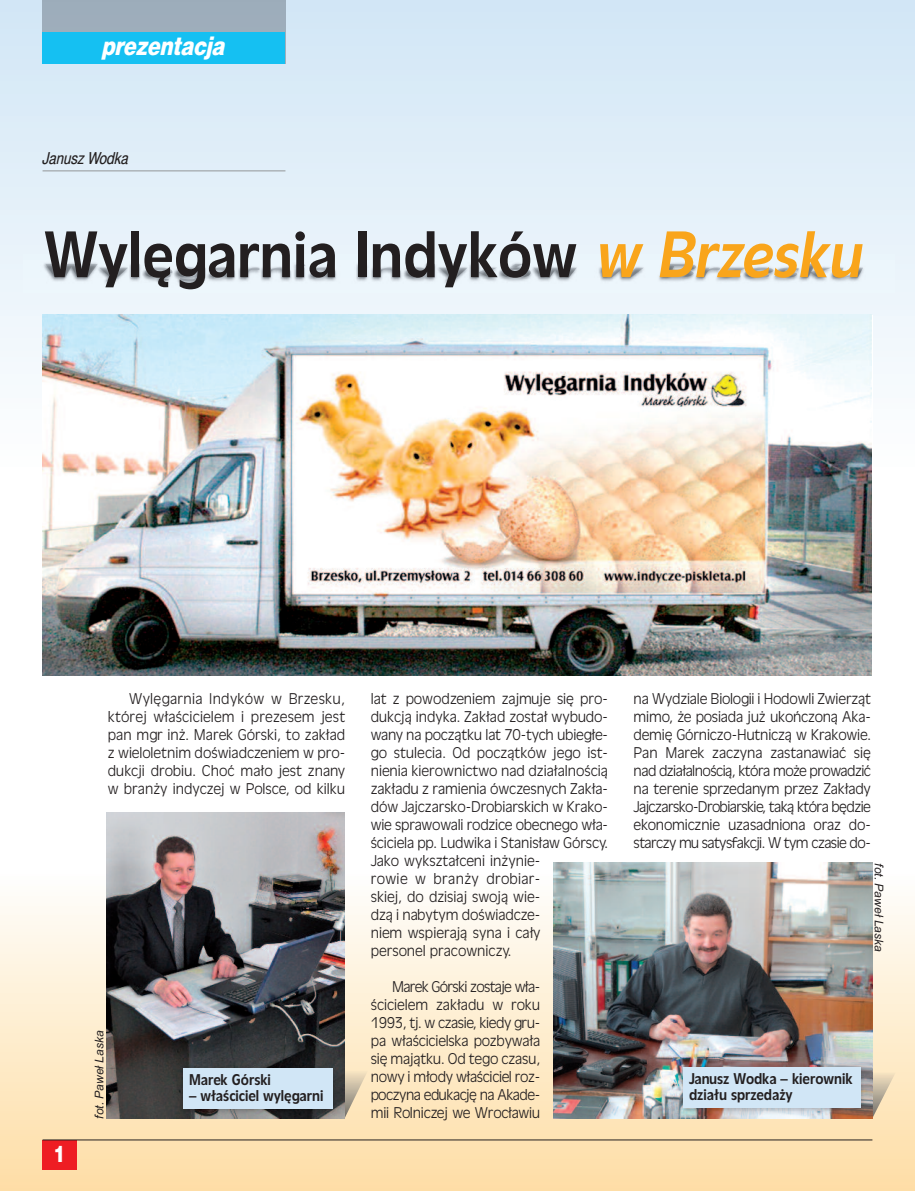
<style>
.page{position:relative;width:915px;height:1191px;background:#fff}
.page>*{position:absolute;margin:0;border:0;box-sizing:border-box;transform-origin:0 0}
.t1{font:63px "Olivea CEFN";color:#231f20}
.t2{font:italic 25.5px "Switzer C Cnd EFN Heavy";color:#fff}
.t3{font:22.5px "Switzer C Cnd EFN Heavy";color:#fff}
.t4{font:italic 16.5px "Switzer C Cnd EFN";color:#231f20}
.t5{font:15px/18px "Olivea CEFN Light";letter-spacing:-.005em;color:#231f20;text-align:justify}
.t6{font:15px/16.5px "Olivea CEFN";color:#231f20}
.t7{font:italic 12px "Arial";color:#231f20}
.s1{font-style:italic;color:#f9a51b}
</style>
<div class="page">
<div style="left:0;top:0;width:914px;height:472px;background:linear-gradient(to bottom,#d1e6f6,#fdfdfd)"></div>
<div style="left:0;top:872px;width:914px;height:319px;background:linear-gradient(to bottom,#fdfdfb,#fcdba3)"></div>
<hr style="left:43px;top:170px;width:242px;height:1px;background:#939598">
<div style="left:43px;top:1140px;width:34px;height:29px;background:#ee1d23"></div>
<hr style="left:43px;top:1139px;width:829px;height:1px;background:#231f20">
<div style="left:43px;top:0;width:242px;height:32px;background:#9eadbb"></div>
<div style="left:43px;top:32px;width:242px;height:32px;background:#15c0f2"></div>
<img style="left:24px;top:255px;width:870px;height:37px">
<img style="left:45px;top:264px;width:422px;height:17px">
<img style="left:600px;top:264px;width:262px;height:14px">
<img style="left:43px;top:315px;width:827px;height:360px">
<img style="left:344px;top:1070px;width:24px;height:48px">
<img style="left:872px;top:1072px;width:23px;height:46px">
<img style="left:553px;top:862px;width:319px;height:256px">
<img style="left:106px;top:812px;width:238px;height:306px">
<img style="left:673px;top:1057px;width:198px;height:62px">
<div style="left:682px;top:1067px;width:177px;height:41px;background:#d1e6f6"></div>
<img style="left:173px;top:1058px;width:171px;height:62px">
<div style="left:183px;top:1068px;width:149px;height:41px;background:#d1e6f6"></div>
<h2 class="t2" style="left:102px;top:36px;width:124px">prezentacja</h2>
<p class="t4" style="left:43px;top:152px;width:87px">Janusz Wodka</p>
<h1 class="t1" style="left:44px;top:231px;width:817px">Wylęgarnia Indyków <span class="s1">w Brzesku</span></h1>
<h3 class="t3" style="left:54px;top:1146px;width:13px">1</h3>
<p class="t5" style="left:108px;top:691px;width:239px;text-indent:21px">Wylęgarnia Indyków w Brzesku, której właścicielem i prezesem jest pan mgr inż. Marek Górski, to zakład z wieloletnim doświadczeniem w pro&shy;dukcji drobiu. Choć mało jest znany w branży indyczej w Polsce, od kilku</p>
<p class="t5" style="left:370px;top:691px;width:239px;text-align:left">lat z powodzeniem zajmuje się pro&shy;dukcją indyka. Zakład został wybudo&shy;wany na początku lat 70-tych ubiegłe&shy;go stulecia. Od początków jego ist&shy;nienia kierownictwo nad działalnością zakładu z ramienia ówczesnych Zakła&shy;dów Jajczarsko-Drobiarskich w Krako&shy;wie sprawowali rodzice obecnego wła&shy;ściciela pp. Ludwika i Stanisław Górscy.<br>Jako wykształceni inżynie-<br>rowie w branży drobiar-<br>skiej, do dzisiaj swoją wie-<br>dzą i nabytym doświadcze-<br>niem wspierają syna i cały<br>personel pracowniczy.</p>
<p class="t5" style="left:370px;top:979px;width:171px;text-indent:21px">Marek Górski zostaje wła&shy;ścicielem zakładu w roku 1993, tj. w czasie, kiedy gru&shy;pa właścicielska pozbywała się majątku. Od tego czasu, nowy i młody właściciel roz&shy;poczyna edukację na Akade&shy;mii Rolniczej we Wrocławiu</p>
<p class="t7" style="left:92px;top:1118px;width:90px;rotate:-90deg">fot. Paweł Laska</p>
<p class="t6" style="left:189px;top:1072px;width:83px">Marek Górski</p>
<p class="t6" style="left:189px;top:1088px;width:136px">– właściciel wylęgarni</p>
<p class="t5" style="left:633px;top:691px;width:239px">na Wydziale Biologii i Hodowli Zwierząt mimo, że posiada już ukończoną Aka&shy;demię Górniczo-Hutniczą w Krakowie.<br>Pan Marek zaczyna zastanawiać się nad działalnością, która może prowadzić na terenie sprzedanym przez Zakłady Jajczarsko-Drobiarskie, taką która będzie ekonomicznie uzasadniona oraz do&shy;starczy mu satysfakcji. W tym czasie do-</p>
<p class="t7" style="left:885px;top:863px;width:90px;rotate:90deg">fot. Paweł Laska</p>
<p class="t6" style="left:688px;top:1071px;width:165px">Janusz Wodka – kierownik działu sprzedaży</p>
</div>
